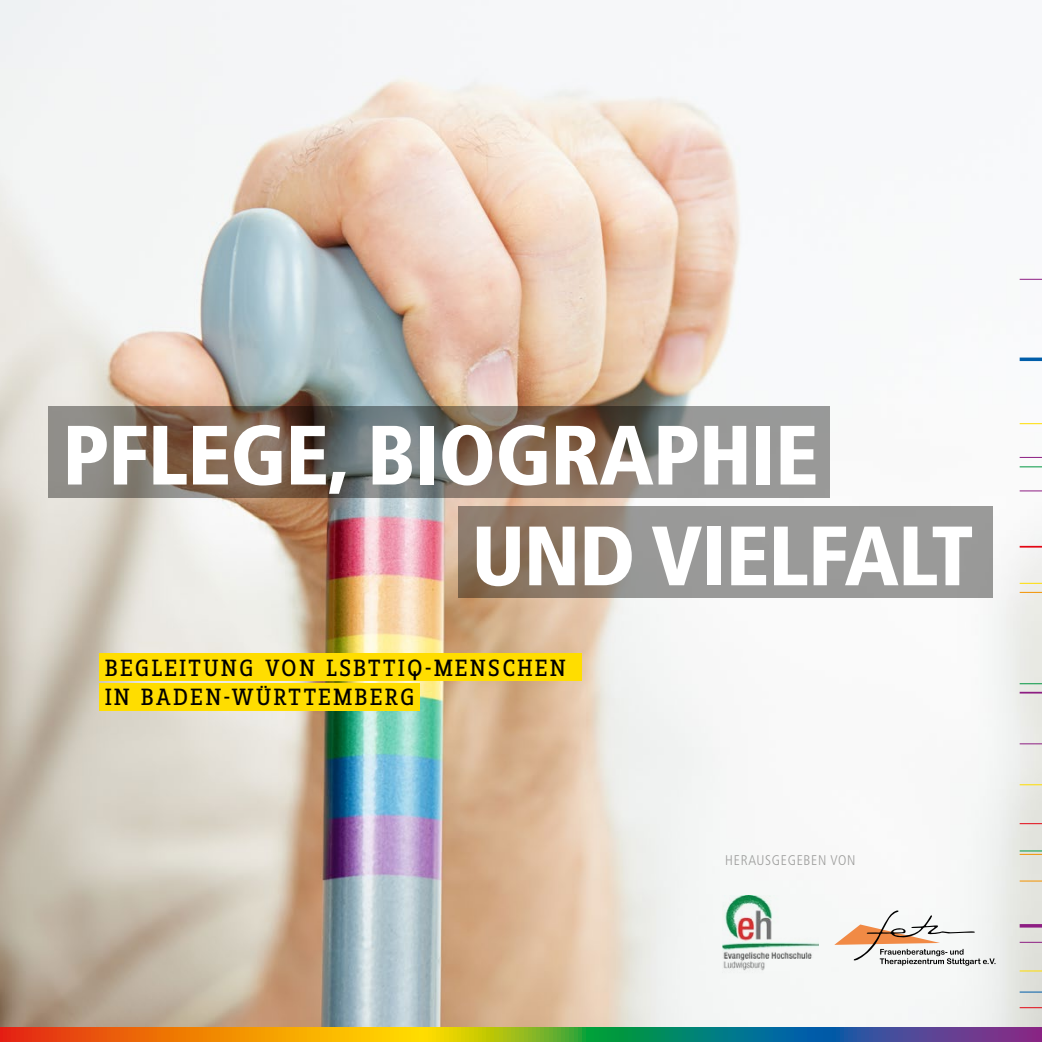
<style>
.page{position:relative;width:1042px;height:1042px;background:#fff}
.page>*{position:absolute;margin:0;border:0;box-sizing:border-box;transform-origin:0 0}
.t1{font:900 condensed 84px "Frutiger LT Std";letter-spacing:-.01em;color:#fff}
.t2{font:24.5px/29.8px "Zine Slab Dis";letter-spacing:.1em;color:#000}
.t3{font:300 condensed 14px "Frutiger LT Std";letter-spacing:.05em;color:#9d9d9c}
</style>
<div class="page">
<img style="left:0;top:0;width:1042px;height:1027px">
<svg style="left:0;top:1027px;width:1042px;height:15px;background:#8d7f3f"></svg>
<svg style="left:1019px;top:423px;width:23px;height:1px"></svg>
<svg style="left:1019px;top:583px;width:23px;height:1px"></svg>
<svg style="left:1019px;top:457px;width:23px;height:1px"></svg>
<svg style="left:1019px;top:466px;width:23px;height:1px"></svg>
<svg style="left:1019px;top:490px;width:23px;height:1px"></svg>
<svg style="left:1019px;top:546px;width:23px;height:1px"></svg>
<svg style="left:1019px;top:592px;width:23px;height:1px"></svg>
<svg style="left:1019px;top:279px;width:23px;height:1px"></svg>
<svg style="left:1019px;top:357px;width:23px;height:4px"></svg>
<svg style="left:1019px;top:683px;width:23px;height:1px"></svg>
<svg style="left:1019px;top:692px;width:23px;height:1px"></svg>
<svg style="left:1019px;top:881px;width:23px;height:1px"></svg>
<svg style="left:1019px;top:743px;width:23px;height:1px"></svg>
<svg style="left:1019px;top:784px;width:23px;height:1px"></svg>
<svg style="left:1019px;top:823px;width:23px;height:1px"></svg>
<svg style="left:1019px;top:850px;width:23px;height:5px"></svg>
<hr style="left:1019px;top:924px;width:23px;height:3px;background:#8d1d82">
<svg style="left:1019px;top:942px;width:23px;height:1px"></svg>
<svg style="left:1019px;top:1007px;width:23px;height:1px"></svg>
<svg style="left:1019px;top:970px;width:23px;height:1px"></svg>
<svg style="left:1019px;top:992px;width:23px;height:1px"></svg>
<div style="left:99px;top:653px;width:483px;height:27px;background:#fd0"></div>
<div style="left:99px;top:683px;width:321px;height:28px;background:#fd0"></div>
<svg style="left:49px;top:406px;width:781px;height:91px;background:#7f746a"></svg>
<svg style="left:458px;top:506px;width:534px;height:92px;background:#948e87"></svg>
<svg style="left:834px;top:910px;width:161px;height:55px"></svg>
<img style="left:722px;top:895px;width:96px;height:78px">
<p class="t1" style="left:62px;top:405px;width:757px">PFLEGE, BIOGRAPHIE</p>
<p class="t1" style="left:472px;top:505px;width:503px">UND VIELFALT</p>
<p class="t2" style="left:105px;top:654px;width:462px">BEGLEITUNG VON LSBTTIQ-MENSCHEN<br>IN BADEN-WÜRTTEMBERG</p>
<p class="t3" style="left:725px;top:852px;width:132px">HERAUSGEGEBEN VON</p>
</div>
